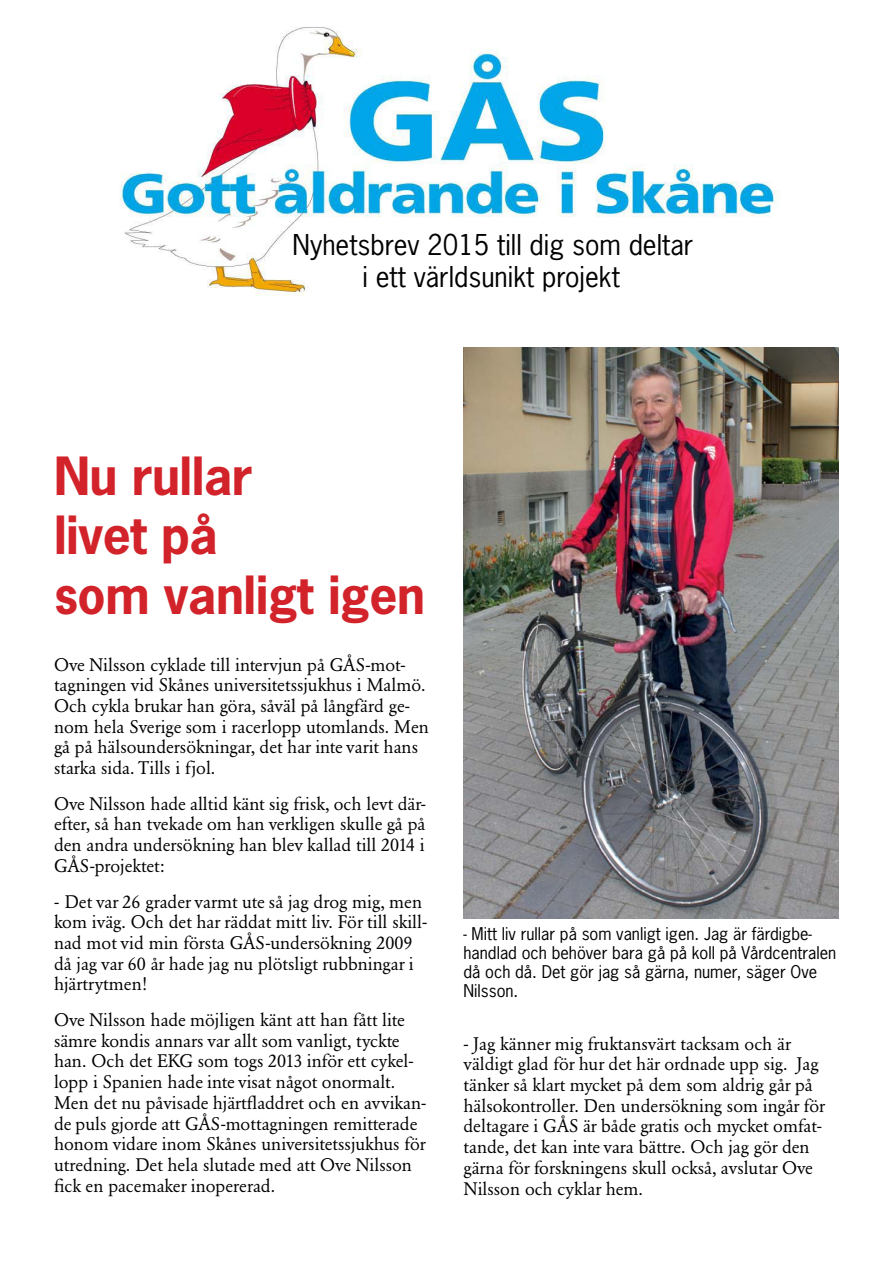
<style>
.page{position:relative;width:893px;height:1263px;background:#fff}
.page>*{position:absolute;margin:0;border:0;box-sizing:border-box;transform-origin:0 0}
.t1{font:700 49.5px/59.4px "News Gothic LT";letter-spacing:-.01em;color:#d2232a}
.t2{font:27px/32.4px "News Gothic LT";color:#000;text-align:center}
.t3{font:18px/20.7px "Garamond Berth BQ";color:#000}
.t4{font:16.5px/18.9px "News Gothic LT";color:#000}
</style>
<div class="page">
<img style="left:120px;top:27px;width:660px;height:269px">
<img style="left:463px;top:347px;width:376px;height:571px">
<h2 class="t2" style="left:293px;top:228px;width:402px">Nyhetsbrev 2015 till dig som deltar i ett världsunikt projekt</h2>
<h1 class="t1" style="left:54px;top:445px;width:373px">Nu rullar<br>livet på<br>som vanligt igen</h1>
<p class="t3" style="left:54px;top:654px;width:377px">Ove Nilsson cyklade till intervjun på GÅS-mot&shy;tagningen vid Skånes universitetssjukhus i Malmö.<br>Och cykla brukar han göra, såväl på långfärd ge&shy;nom hela Sverige som i racerlopp utomlands. Men gå på hälsoundersökningar, det har inte varit hans starka sida. Tills i fjol.</p>
<p class="t3" style="left:54px;top:793px;width:373px;text-align:justify">Ove Nilsson hade alltid känt sig frisk, och levt där&shy;efter, så han tvekade om han verkligen skulle gå på den andra undersökning han blev kallad till 2014 i GÅS-projektet:</p>
<p class="t3" style="left:54px;top:891px;width:374px">- Det var 26 grader varmt ute så jag drog mig, men kom iväg. Och det har räddat mitt liv. För till skill&shy;nad mot vid min första GÅS-undersökning 2009 då jag var 60 år hade jag nu plötsligt rubbningar i hjärtrytmen!</p>
<p class="t3" style="left:54px;top:1009px;width:374px">Ove Nilsson hade möjligen känt att han fått lite sämre kondis annars var allt som vanligt, tyckte han. Och det EKG som togs 2013 inför ett cykel&shy;lopp i Spanien hade inte visat något onormalt.<br>Men det nu påvisade hjärtfladdret och en avvikan&shy;de puls gjorde att GÅS-mottagningen remitterade honom vidare inom Skånes universitetssjukhus för utredning. Det hela slutade med att Ove Nilsson fick en pacemaker inopererad.</p>
<p class="t4" style="left:463px;top:924px;width:374px">- Mitt liv rullar på som vanligt igen. Jag är färdigbe&shy;handlad och behöver bara gå på koll på Vårdcentralen då och då. Det gör jag så gärna, numer, säger Ove Nilsson.</p>
<p class="t3" style="left:463px;top:1033px;width:363px">- Jag känner mig fruktansvärt tacksam och är väldigt glad för hur det här ordnade upp sig. Jag tänker så klart mycket på dem som aldrig går på hälsokontroller. Den undersökning som ingår för deltagare i GÅS är både gratis och mycket omfat&shy;tande, det kan inte vara bättre. Och jag gör den gärna för forskningens skull också, avslutar Ove Nilsson och cyklar hem.</p>
</div>
